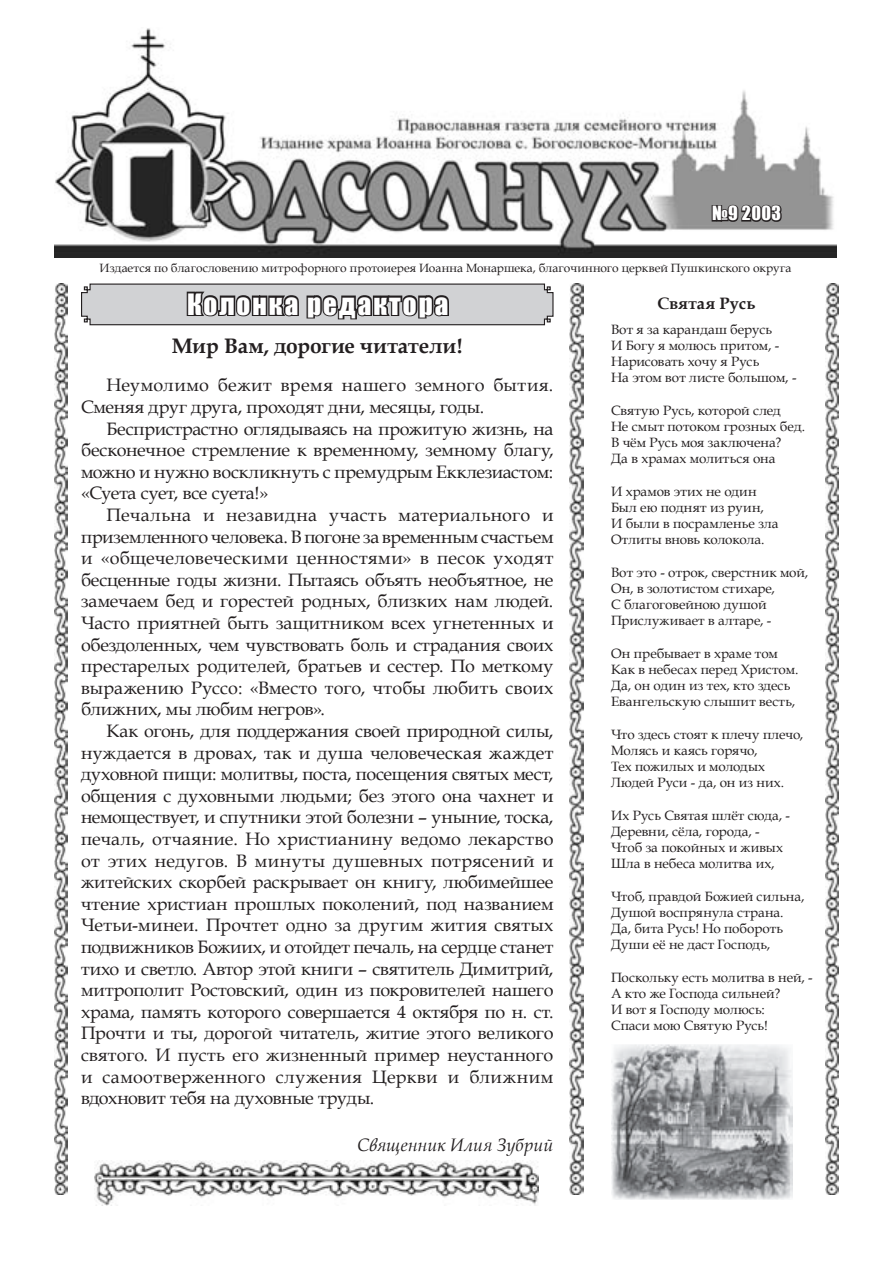
<style>
.page{position:relative;width:893px;height:1263px;background:#fff}
.page>*{position:absolute;margin:0;border:0;box-sizing:border-box;transform-origin:0 0}
.t1{font:27px "Impact";letter-spacing:.075em;color:#fff}
.t2{font:700 21px "Book Antiqua";letter-spacing:-.01em;color:#231f20}
.t3{font:18px/21.6px "Book Antiqua";color:#231f20;text-align:justify}
.t4{font:italic 18px "Book Antiqua";letter-spacing:.005em;color:#231f20}
.t5{font:18px "Impact";color:#fff}
.t6{font:700 16.5px "Book Antiqua";letter-spacing:.005em;color:#231f20}
.t7{font:13.5px/16.2px "Book Antiqua";letter-spacing:.005em;color:#231f20}
.t8{font:12px "Book Antiqua";letter-spacing:.005em;color:#231f20}
</style>
<div class="page">
<img style="left:54px;top:28px;width:782px;height:230px">
<svg style="left:710px;top:198px;width:73px;height:29px;background:#656464"></svg>
<img style="left:570px;top:284px;width:13px;height:910px">
<img style="left:825px;top:284px;width:14px;height:910px">
<img style="left:54px;top:284px;width:14px;height:910px">
<img style="left:612px;top:1044px;width:180px;height:156px">
<svg style="left:81px;top:283px;width:473px;height:43px;background:#a7a7a8"></svg>
<img style="left:94px;top:1160px;width:444px;height:45px">
<p class="t5" style="left:712px;top:199px;width:71px">No9 2003</p>
<p class="t8" style="left:100px;top:260px;width:693px">Издается по благословению митрофорного протоиерея Иоанна Монаршека, благочинного церквей Пушкинского округа</p>
<h1 class="t1" style="left:187px;top:283px;width:263px">Колонка редактора</h1>
<p class="t2" style="left:172px;top:331px;width:292px">Мир Вам, дорогие читатели!</p>
<p class="t3" style="left:81px;top:374px;width:474px;text-indent:26px">Неумолимо бежит время нашего земного бытия.<br>Сменяя друг друга, проходят дни, месяцы, годы.</p>
<p class="t3" style="left:81px;top:417px;width:474px;text-indent:26px">Беспристрастно оглядываясь на прожитую жизнь, на бесконечное стремление к временному, земному благу, можно и нужно воскликнуть с премудрым Екклезиастом: «Суета сует, все суета!»</p>
<p class="t3" style="left:81px;top:504px;width:474px;text-indent:26px">Печальна и незавидна участь материального и приземленного человека. В погоне за временным счастьем и «общечеловеческими ценностями» в песок уходят бесценные годы жизни. Пытаясь объять необъятное, не замечаем бед и горестей родных, близких нам людей.<br>Часто приятней быть защитником всех угнетенных и обездоленных, чем чувствовать боль и страдания своих престарелых родителей, братьев и сестер. По меткому выражению Руссо: «Вместо того, чтобы любить своих ближних, мы любим негров».</p>
<p class="t3" style="left:81px;top:720px;width:474px;text-indent:26px">Как огонь, для поддержания своей природной силы, нуждается в дровах, так и душа человеческая жаждет духовной пищи: молитвы, поста, посещения святых мест, общения с духовными людьми; без этого она чахнет и немоществует, и спутники этой болезни – уныние, тоска, печаль, отчаяние. Но христианину ведомо лекарство от этих недугов. В минуты душевных потрясений и житейских скорбей раскрывает он книгу, любимейшее чтение христиан прошлых поколений, под названием Четьи-минеи. Прочтет одно за другим жития святых подвижников Божиих, и отойдет печаль, на сердце станет тихо и светло. Автор этой книги – святитель Димитрий, митрополит Ростовский, один из покровителей нашего храма, память которого совершается 4 октября по н. ст.<br>Прочти и ты, дорогой читатель, житие этого великого святого. И пусть его жизненный пример неустанного и самоотверженного служения Церкви и ближним вдохновит тебя на духовные труды.</p>
<p class="t4" style="left:357px;top:1133px;width:198px">Cвященник Илия Зубрий</p>
<p class="t6" style="left:657px;top:292px;width:99px">Святая Русь</p>
<p class="t7" style="left:611px;top:321px;width:187px">Вот я за карандаш берусь<br>И Богу я молюсь притом, -<br>Нарисовать хочу я Русь<br>На этом вот листе большом, -</p>
<p class="t7" style="left:611px;top:402px;width:196px">Святую Русь, которой след<br>Не смыт потоком грозных бед.<br>В чём Русь моя заключена?<br>Да в храмах молиться она</p>
<p class="t7" style="left:611px;top:483px;width:169px">И храмов этих не один<br>Был ею поднят из руин,<br>И были в посрамленье зла<br>Отлиты вновь колокола.</p>
<p class="t7" style="left:611px;top:564px;width:199px">Вот это - отрок, сверстник мой,<br>Он, в золотистом стихаре,<br>С благоговейною душой<br>Прислуживает в алтаре, -</p>
<p class="t7" style="left:611px;top:645px;width:189px">Он пребывает в храме том<br>Как в небесах перед Христом.<br>Да, он один из тех, кто здесь<br>Евангельскую слышит весть,</p>
<p class="t7" style="left:611px;top:726px;width:194px">Что здесь стоят к плечу плечо,<br>Молясь и каясь горячо,<br>Тех пожилых и молодых<br>Людей Руси - да, он из них.</p>
<p class="t7" style="left:611px;top:807px;width:181px">Их Русь Святая шлёт сюда, -<br>Деревни, сёла, города, -<br>Чтоб за покойных и живых<br>Шла в небеса молитва их,</p>
<p class="t7" style="left:611px;top:888px;width:195px">Чтоб, правдой Божией сильна,<br>Душой воспрянула страна.<br>Да, бита Русь! Но побороть<br>Души её не даст Господь,</p>
<p class="t7" style="left:611px;top:969px;width:203px">Поскольку есть молитва в ней, -<br>А кто же Господа сильней?<br>И вот я Господу молюсь:<br>Спаси мою Святую Русь!</p>
</div>
